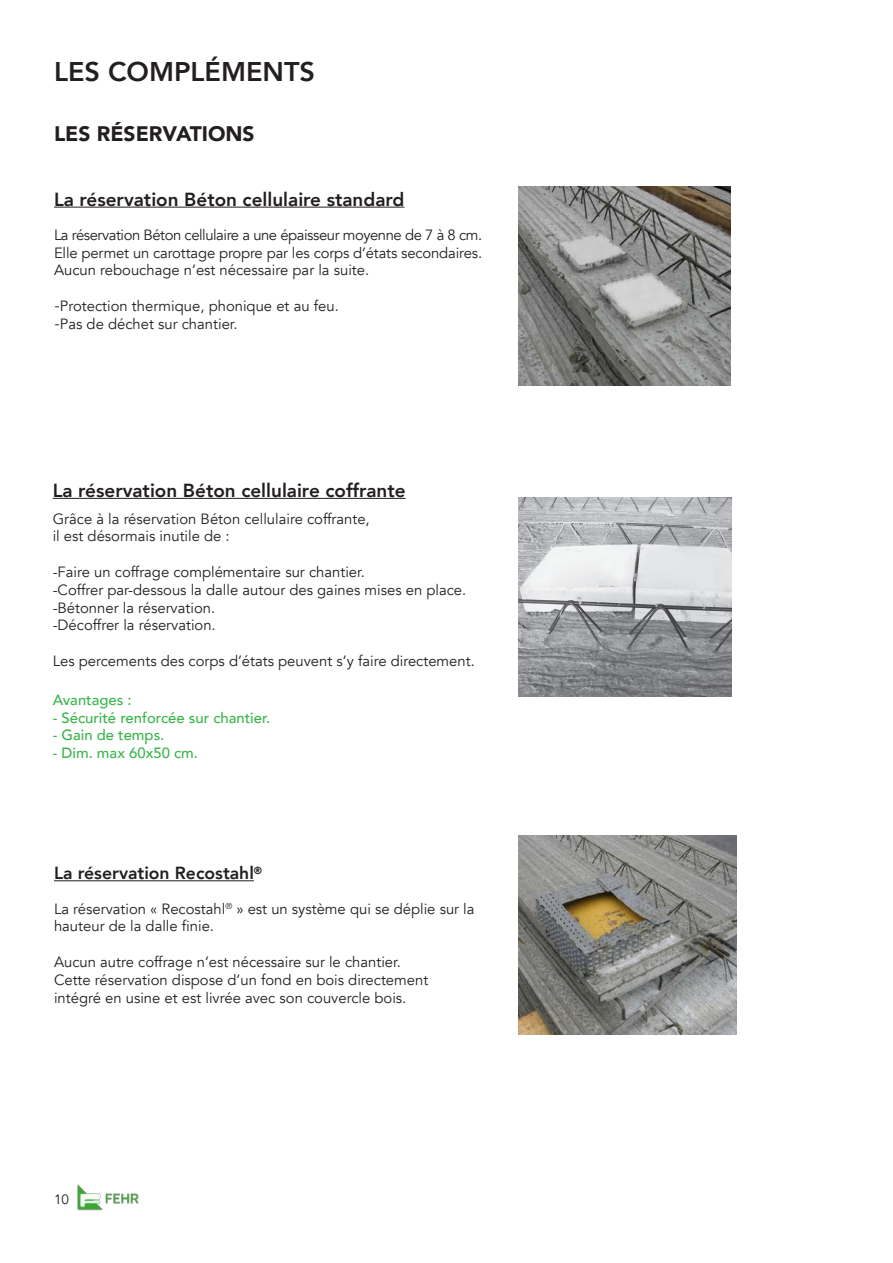
<style>
.page{position:relative;width:893px;height:1263px;background:#fff}
.page>*{position:absolute;margin:0;border:0;box-sizing:border-box;transform-origin:0 0}
.t1{font:800 27px "Avenir";color:#231f20}
.t2{font:900 21px "Avenir";color:#231f20}
.t3{font:800 18.9px "Avenir";color:#231f20}
.t4{font:800 17.55px "Avenir";color:#231f20}
.t5{font:14.85px/17.9px "Avenir";color:#231f20}
.t6{font:500 14.85px "Avenir";color:#3ab54a}
.t7{font:13.5px "Avenir";color:#231f20}
.s1{font-family:"Ebrima"}
</style>
<div class="page">
<img style="left:77px;top:1184px;width:62px;height:27px">
<hr style="left:54px;top:207px;width:350px;height:1px;background:#231f20">
<img style="left:518px;top:187px;width:213px;height:199px">
<img style="left:518px;top:835px;width:219px;height:199px">
<hr style="left:54px;top:880px;width:200px;height:1px;background:#231f20">
<hr style="left:53px;top:498px;width:353px;height:1px;background:#231f20">
<img style="left:518px;top:498px;width:213px;height:198px">
<h1 class="t1" style="left:54px;top:51px;width:262px">LES COMPLÉMENTS</h1>
<h2 class="t2" style="left:54px;top:116px;width:202px">LES RÉSERVATIONS</h2>
<p class="t3" style="left:54px;top:184px;width:352px">La réservation Béton cellulaire standard</p>
<p class="t5" style="left:54px;top:226px;width:430px;text-align:justify">La réservation Béton cellulaire a une épaisseur moyenne de 7 à 8 cm.<br>Elle permet un carottage propre par les corps d’états secondaires.<br>Aucun rebouchage n’est nécessaire par la suite.</p>
<p class="t5" style="left:54px;top:297px;width:286px"><span class="s1">-</span>Protection thermique, phonique et au feu. <span class="s1">-</span>Pas de déchet sur chantier.</p>
<p class="t3" style="left:53px;top:476px;width:354px">La réservation Béton cellulaire coffrante</p>
<p class="t5" style="left:53px;top:510px;width:319px">Grâce à la réservation Béton cellulaire coffrante, il est désormais inutile de :</p>
<p class="t5" style="left:53px;top:563px;width:415px">-Faire un coffrage complémentaire sur chantier.<br>-Coffrer par-dessous la dalle autour des gaines mises en place. -Bétonner la réservation.<br>-Décoffrer la réservation.</p>
<p class="t5" style="left:53px;top:652px;width:424px">Les percements des corps d’états peuvent s’y faire directement.</p>
<p class="t6" style="left:53px;top:687px;width:80px">Avantages :</p>
<p class="t6" style="left:53px;top:705px;width:219px">- Sécurité renforcée sur chantier.</p>
<p class="t6" style="left:53px;top:722px;width:113px">- Gain de temps.</p>
<p class="t6" style="left:53px;top:740px;width:147px">- Dim. max 60x50 cm.</p>
<p class="t4" style="left:54px;top:860px;width:210px">La réservation Recostahl<sup>®</sup></p>
<p class="t5" style="left:54px;top:900px;width:422px">La réservation « Recostahl<sup>®</sup> » est un système qui se déplie sur la hauteur de la dalle finie.</p>
<p class="t5" style="left:54px;top:953px;width:376px">Aucun autre coffrage n’est nécessaire sur le chantier.<br>Cette réservation dispose d’un fond en bois directement intégré en usine et est livrée avec son couvercle bois.</p>
<p class="t7" style="left:54px;top:1191px;width:17px">10</p>
</div>
